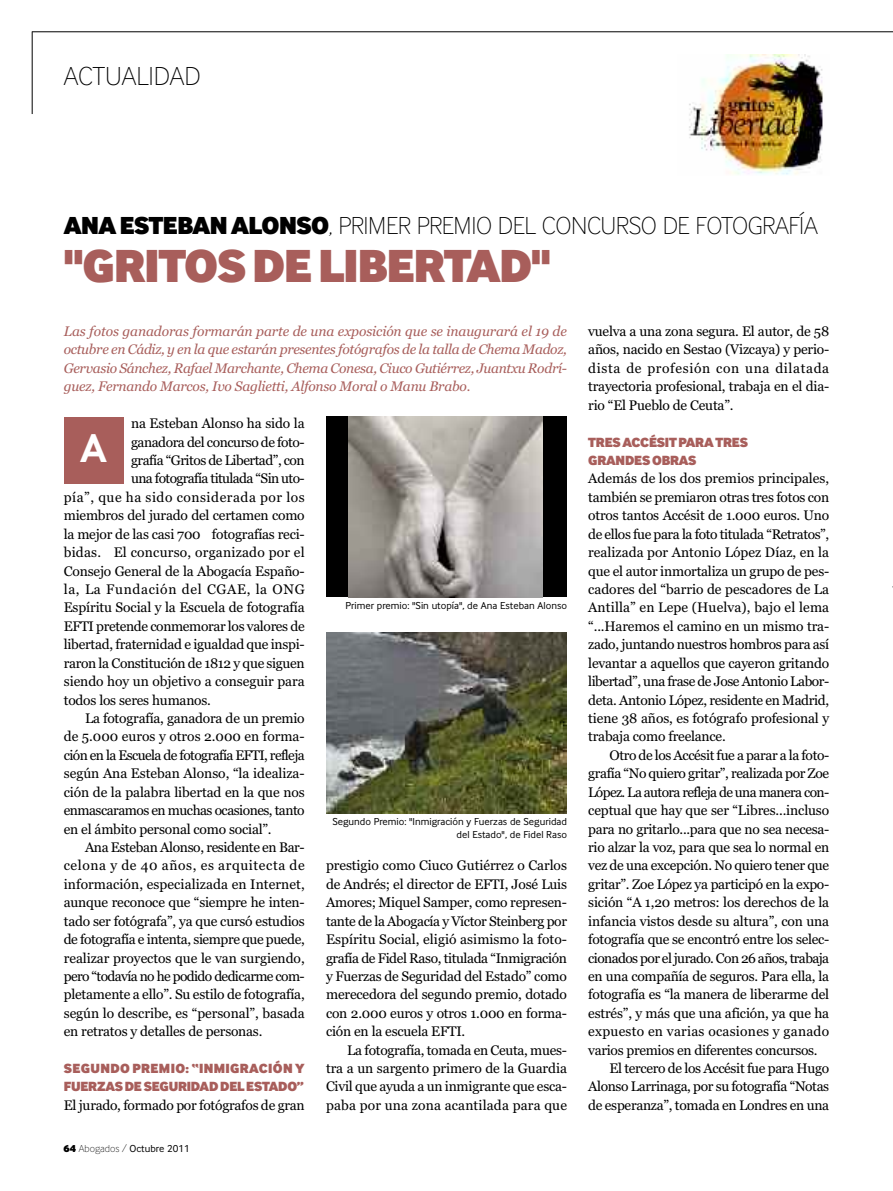
<style>
.page{position:relative;width:893px;height:1191px;background:#fff}
.page>*{position:absolute;margin:0;border:0;box-sizing:border-box;transform-origin:0 0}
.t1{font:700 48px "Inter Face Da Ma Th";letter-spacing:-.02em;color:#a85e5b}
.t2{font:700 41.85px "Inter Face Da Ma";color:#fff}
.t3{font:27px "Inter Face Da Ma Th";color:#000}
.t4{font:25.5px "Inter Face Da Ma Th";letter-spacing:-.015em;color:#000}
.t5{font:13.8px/18.5px "Georgia";letter-spacing:-.015em;color:#000;text-align:justify}
.t6{font:italic 13.8px/18.5px "Georgia";letter-spacing:-.015em;color:#a85e5b;text-align:justify}
.t7{font:13.8px "Georgia";letter-spacing:-.045em;color:#000}
.t8{font:13.8px "Georgia";letter-spacing:.045em;color:#000}
.t9{font:700 13.8px/18.5px "Inter Face Da Ma Th";letter-spacing:.025em;color:#a85e5b}
.t10{font:13.8px "Georgia";letter-spacing:-.035em;color:#000}
.t11{font:13.8px "Georgia";letter-spacing:.005em;color:#000}
.t12{font:13.8px "Georgia";letter-spacing:-.04em;color:#000}
.t13{font:13.8px "Georgia";letter-spacing:.015em;color:#000}
.t14{font:13.8px "Georgia";letter-spacing:.02em;color:#000}
.t15{font:13.8px "Georgia";letter-spacing:.04em;color:#000}
.t16{font:700 13.8px/18.5px "Inter Face Da Ma Th";letter-spacing:-.015em;color:#a85e5b}
.t17{font:10.5px/13px "Inter Face Da Ma";color:#000;text-align:right}
.s1{font-weight:700}
.s2{font-family:"Inter Face Da Ma Th";font-weight:700}
.s3{font-family:"Inter Face Da Ma Th"}
</style>
<div class="page">
<hr style="left:32px;top:31px;width:1px;height:83px;background:#000">
<hr style="left:32px;top:32px;width:861px;height:1px;background:#000">
<div style="left:64px;top:417px;width:60px;height:66px;background:#a85e5b"></div>
<img style="left:689px;top:55px;width:134px;height:120px">
<img style="left:326px;top:632px;width:240px;height:181px">
<div style="left:326px;top:416px;width:240px;height:181px;background:#000"></div>
<img style="left:349px;top:416px;width:194px;height:181px">
<h3 class="t3" style="left:64px;top:67px;width:138px">ACTUALIDAD</h3>
<h3 class="t4" style="left:64px;top:217px;width:755px"><span class="s1">ANAESTEBANALONSO</span>, PRIMER PREMIO DEL CONCURSO DE FOTOGRAFÍA</h3>
<h1 class="t1" style="left:64px;top:250px;width:488px">"GRITOSDELIBERTAD"</h1>
<p class="t6" style="left:64px;top:322px;width:505px">Las fotos ganadoras formarán parte de una exposición que se inaugurará el 19 de octubre en Cádiz, y en la que estarán presentes fotógrafos de la talla de Chema Madoz, Gervasio Sánchez, Rafael Marchante, Chema Conesa, Ciuco Gutiérrez, Juantxu Rodrí&shy;guez, Fernando Marcos, Ivo Saglietti, Alfonso Moral o Manu Brabo.</p>
<p class="t5" style="left:131px;top:414px;width:175px">na Esteban Alonso ha sido la</p>
<p class="t10" style="left:131px;top:434px;width:175px">ganadora del concurso de foto-</p>
<p class="t10" style="left:131px;top:452px;width:175px">grafía “Gritos de Libertad”, con</p>
<p class="t7" style="left:131px;top:471px;width:175px">una fotografía titulada “Sin uto-</p>
<p class="t15" style="left:64px;top:489px;width:242px">pía”, que ha sido considerada por los</p>
<p class="t5" style="left:64px;top:506px;width:242px">miembros del jurado del certamen como</p>
<p class="t5" style="left:64px;top:524px;width:242px">la mejor de las casi 700 fotografías reci-</p>
<p class="t13" style="left:64px;top:544px;width:242px">bidas. El concurso, organizado por el</p>
<p class="t5" style="left:64px;top:561px;width:242px">Consejo General de la Abogacía Españo-</p>
<p class="t8" style="left:64px;top:581px;width:242px">la, La Fundación del CGAE, la ONG</p>
<p class="t5" style="left:64px;top:598px;width:242px">Espíritu Social y la Escuela de fotografía</p>
<p class="t5" style="left:64px;top:617px;width:242px">EFTI pretende conmemorar los valores de</p>
<p class="t5" style="left:64px;top:635px;width:242px">libertad, fraternidad e igualdad que inspi-</p>
<p class="t5" style="left:64px;top:653px;width:242px">raron la Constitución de 1812 y que siguen</p>
<p class="t5" style="left:64px;top:672px;width:242px">siendo hoy un objetivo a conseguir para</p>
<p class="t5" style="left:64px;top:690px;width:149px">todos los seres humanos.</p>
<p class="t5" style="left:85px;top:709px;width:221px">La fotografía, ganadora de un premio</p>
<p class="t5" style="left:64px;top:727px;width:242px">de 5.000 euros y otros 2.000 en forma-</p>
<p class="t7" style="left:64px;top:747px;width:242px">ción en la Escuela de fotografía EFTI, refleja</p>
<p class="t5" style="left:64px;top:764px;width:242px">según Ana Esteban Alonso, “la idealiza-</p>
<p class="t5" style="left:64px;top:782px;width:242px">ción de la palabra libertad en la que nos</p>
<p class="t12" style="left:64px;top:802px;width:242px">enmascaramos en muchas ocasiones, tanto</p>
<p class="t5" style="left:64px;top:819px;width:209px">en el ámbito personal como social”.</p>
<p class="t5" style="left:85px;top:838px;width:221px">Ana Esteban Alonso, residente en Bar-</p>
<p class="t8" style="left:64px;top:857px;width:242px">celona y de 40 años, es arquitecta de</p>
<p class="t11" style="left:64px;top:876px;width:242px">información, especializada en Internet,</p>
<p class="t5" style="left:64px;top:893px;width:242px">aunque reconoce que “siempre he inten-</p>
<p class="t5" style="left:64px;top:911px;width:242px">tado ser fotógrafa”, ya que cursó estudios</p>
<p class="t5" style="left:64px;top:930px;width:242px">de fotografía e intenta, siempre que puede,</p>
<p class="t5" style="left:64px;top:948px;width:242px">realizar proyectos que le van surgiendo,</p>
<p class="t7" style="left:64px;top:968px;width:242px">pero “todavía no he podido dedicarme com-</p>
<p class="t5" style="left:64px;top:985px;width:242px">pletamente a ello”. Su estilo de fotografía,</p>
<p class="t5" style="left:64px;top:1003px;width:242px">según lo describe, es “personal”, basada</p>
<p class="t5" style="left:64px;top:1022px;width:200px">en retratos y detalles de personas.</p>
<p class="t9" style="left:64px;top:1060px;width:242px">SEGUNDO PREMIO: “INMIGRACIÓN Y<br>FUERZASDESEGURIDADDELESTADO”</p>
<p class="t5" style="left:64px;top:1095px;width:242px">El jurado, formado por fotógrafos de gran</p>
<h2 class="t2" style="left:80px;top:431px;width:28px">A</h2>
<p class="t17" style="left:64px;top:1143px;width:128px"><span class="s2">64</span> <span class="s3">Abogados /</span> Octubre 2011</p>
<p class="t17" style="left:345px;top:600px;width:223px">Primer premio: "Sin utopía", de Ana Esteban Alonso</p>
<p class="t17" style="left:332px;top:816px;width:236px">Segundo Premio: "Inmigración y Fuerzas de Seguridad del Estado", de Fidel Raso</p>
<p class="t5" style="left:326px;top:856px;width:242px">prestigio como Ciuco Gutiérrez o Carlos de Andrés; el director de EFTI, José Luis Amores; Miquel Samper, como represen&shy;tante de la Abogacía y Víctor Steinberg por Espíritu Social, eligió asimismo la foto&shy;grafía de Fidel Raso, titulada “Inmigración y Fuerzas de Seguridad del Estado” como merecedora del segundo premio, dotado con 2.000 euros y otros 1.000 en forma&shy;ción en la escuela EFTI.</p>
<p class="t5" style="left:326px;top:1040px;width:242px;text-indent:21px">La fotografía, tomada en Ceuta, mues&shy;tra a un sargento primero de la Guardia Civil que ayuda a un inmigrante que esca&shy;paba por una zona acantilada para que</p>
<p class="t5" style="left:588px;top:322px;width:242px">vuelva a una zona segura. El autor, de 58 años, nacido en Sestao (Vizcaya) y perio&shy;dista de profesión con una dilatada trayectoria profesional, trabaja en el dia&shy;rio “El Pueblo de Ceuta”.</p>
<p class="t16" style="left:588px;top:434px;width:161px">TRESACCÉSITPARATRES<br>GRANDESOBRAS</p>
<p class="t5" style="left:588px;top:469px;width:242px">Además de los dos premios principales, también se premiaron otras tres fotos con otros tantos Accésit de 1.000 euros. Uno de ellos fue para la foto titulada “Retratos”, realizada por Antonio López Díaz, en la que el autor inmortaliza un grupo de pes&shy;cadores del “barrio de pescadores de La Antilla” en Lepe (Huelva), bajo el lema “...Haremos el camino en un mismo tra&shy;zado, juntando nuestros hombros para así levantar a aquellos que cayeron gritando libertad”, una frase de Jose Antonio Labor&shy;deta. Antonio López, residente en Madrid, tiene 38 años, es fotógrafo profesional y trabaja como freelance.</p>
<p class="t5" style="left:609px;top:745px;width:221px">Otro de los Accésit fue a parar a la foto-</p>
<p class="t5" style="left:588px;top:764px;width:242px">grafía “No quiero gritar”, realizada por Zoe</p>
<p class="t7" style="left:588px;top:784px;width:242px">López. La autora refleja de una manera con-</p>
<p class="t5" style="left:588px;top:801px;width:242px">ceptual que hay que ser “Libres...incluso</p>
<p class="t5" style="left:588px;top:819px;width:242px">para no gritarlo...para que no sea necesa-</p>
<p class="t5" style="left:588px;top:838px;width:242px">rio alzar la voz, para que sea lo normal en</p>
<p class="t5" style="left:588px;top:856px;width:242px">vez de una excepción. No quiero tener que</p>
<p class="t5" style="left:588px;top:874px;width:242px">gritar”. Zoe López ya participó en la expo-</p>
<p class="t5" style="left:588px;top:893px;width:242px">sición “A 1,20 metros: los derechos de la</p>
<p class="t5" style="left:588px;top:911px;width:242px">infancia vistos desde su altura”, con una</p>
<p class="t5" style="left:588px;top:930px;width:242px">fotografía que se encontró entre los selec-</p>
<p class="t7" style="left:588px;top:949px;width:242px">cionados por el jurado. Con 26 años, trabaja</p>
<p class="t5" style="left:588px;top:967px;width:242px">en una compañía de seguros. Para ella, la</p>
<p class="t5" style="left:588px;top:985px;width:242px">fotografía es “la manera de liberarme del</p>
<p class="t5" style="left:588px;top:1003px;width:242px">estrés”, y más que una afición, ya que ha</p>
<p class="t14" style="left:588px;top:1023px;width:242px">expuesto en varias ocasiones y ganado</p>
<p class="t5" style="left:588px;top:1040px;width:231px">varios premios en diferentes concursos.</p>
<p class="t5" style="left:609px;top:1059px;width:221px">El tercero de los Accésit fue para Hugo</p>
<p class="t5" style="left:588px;top:1077px;width:242px">Alonso Larrinaga, por su fotografía “Notas</p>
<p class="t5" style="left:588px;top:1095px;width:242px">de esperanza”, tomada en Londres en una</p>
</div>
